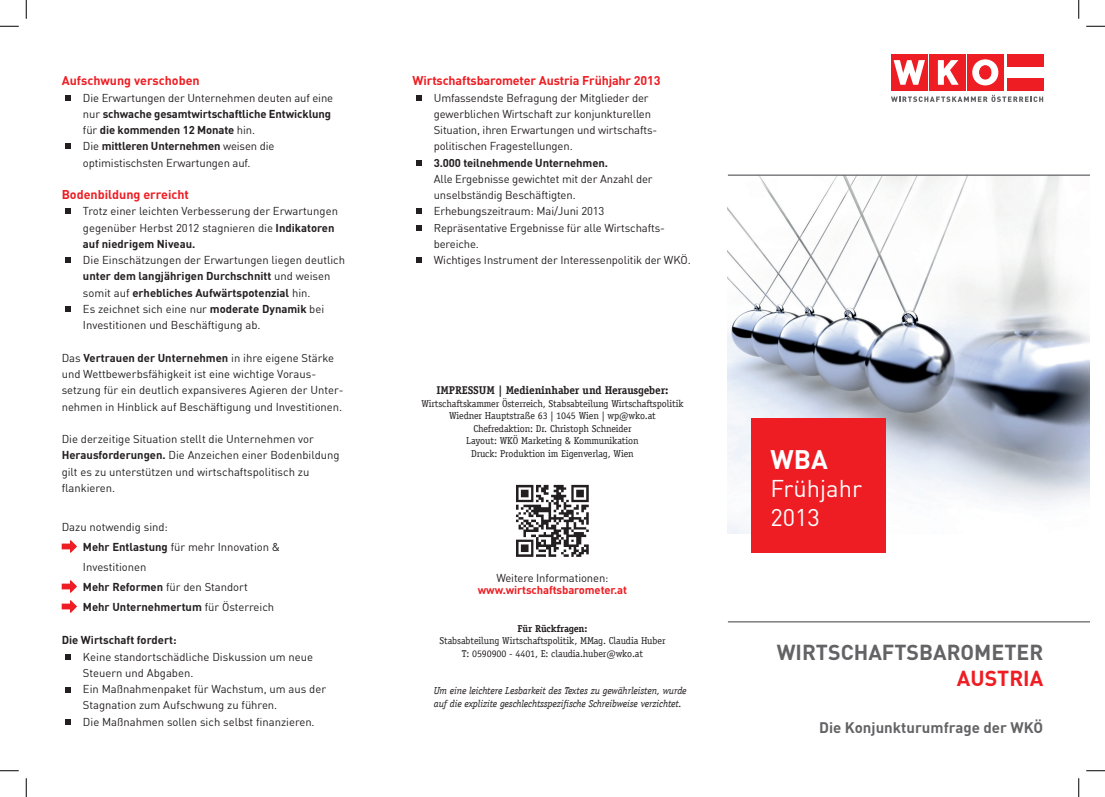
<style>
.page{position:relative;width:1105px;height:797px;background:#fff}
.page>*{position:absolute;margin:0;border:0;box-sizing:border-box;transform-origin:0 0}
.t1{font:700 26.25px "DIN";color:#fff}
.t2{font:23.75px/28.5px "DIN";color:#fff}
.t3{font:700 21.25px "DIN";color:#636366}
.t4{font:700 21.25px "DIN";color:#ee1d23}
.t5{font:700 15px "DIN";color:#636366}
.t6{font:700 12.5px "DIN";color:#ee1d23}
.t7{font:11.25px/16.2px "DIN";color:#231f20}
.t8{font:700 11.25px "DIN";letter-spacing:-.01em;color:#231f20}
.t9{font:700 11.25px "Officina Serif";letter-spacing:-.01em;color:#231f20}
.t10{font:700 11.25px "DIN";color:#ee1d23}
.t11{font:10px/12.5px "Officina Serif";letter-spacing:-.01em;color:#231f20;text-align:center}
.t12{font:italic 10px/12.5px "Officina Serif";letter-spacing:-.01em;color:#231f20}
.t13{font:700 10px "Officina Serif";letter-spacing:-.01em;color:#231f20}
.s1{font-weight:700}
</style>
<div class="page">
<img style="left:728px;top:176px;width:361px;height:358px">
<hr style="left:728px;top:174px;width:361px;height:2px;background:#636366">
<div style="left:967px;top:55px;width:36px;height:36px;background:#ee1d23"></div>
<div style="left:929px;top:55px;width:36px;height:36px;background:#ee1d23"></div>
<svg style="left:891px;top:95px;width:152px;height:7px"></svg>
<svg style="left:938px;top:60px;width:21px;height:25px"></svg>
<div style="left:891px;top:55px;width:36px;height:36px;background:#ee1d23"></div>
<svg style="left:894px;top:60px;width:31px;height:25px"></svg>
<div style="left:1007px;top:55px;width:36px;height:12px;background:#ee1d23"></div>
<div style="left:1007px;top:79px;width:36px;height:12px;background:#ee1d23"></div>
<svg style="left:972px;top:59px;width:26px;height:26px"></svg>
<div style="left:980px;top:66px;width:11px;height:13px;background:#ee1d23;border-radius:50%"></div>
<div style="left:979px;top:65px;width:12px;height:14px;border:1px solid #ee1d23;border-radius:50%"></div>
<hr style="left:728px;top:621px;width:361px;height:1px;background:#636366">
<div style="left:751px;top:418px;width:135px;height:134px;background:#ee1d23"></div>
<svg style="left:65px;top:95px;width:6px;height:5px"></svg>
<svg style="left:65px;top:144px;width:6px;height:5px"></svg>
<svg style="left:65px;top:209px;width:6px;height:5px"></svg>
<svg style="left:65px;top:257px;width:6px;height:6px"></svg>
<svg style="left:65px;top:306px;width:6px;height:5px"></svg>
<svg style="left:416px;top:95px;width:5px;height:5px"></svg>
<svg style="left:416px;top:160px;width:5px;height:5px"></svg>
<svg style="left:416px;top:209px;width:5px;height:5px"></svg>
<svg style="left:416px;top:225px;width:5px;height:5px"></svg>
<svg style="left:416px;top:257px;width:5px;height:6px"></svg>
<svg style="left:65px;top:654px;width:6px;height:5px"></svg>
<svg style="left:65px;top:687px;width:6px;height:5px"></svg>
<svg style="left:65px;top:719px;width:6px;height:5px"></svg>
<svg style="left:62px;top:540px;width:15px;height:12px"></svg>
<svg style="left:62px;top:580px;width:15px;height:12px"></svg>
<svg style="left:62px;top:600px;width:15px;height:12px"></svg>
<img style="left:516px;top:484px;width:73px;height:73px">
<svg style="left:0;top:25px;width:19px;height:2px"></svg>
<svg style="left:1086px;top:25px;width:19px;height:2px"></svg>
<svg style="left:0;top:770px;width:19px;height:1px"></svg>
<svg style="left:1086px;top:770px;width:19px;height:1px"></svg>
<svg style="left:25px;top:0;width:2px;height:19px"></svg>
<svg style="left:25px;top:778px;width:2px;height:19px"></svg>
<svg style="left:1078px;top:0;width:1px;height:19px"></svg>
<svg style="left:1078px;top:778px;width:1px;height:19px"></svg>
<p class="t6" style="left:62px;top:73px;width:140px">Aufschwung verschoben</p>
<p class="t7" style="left:83px;top:89px;width:252px">Die Erwartungen der Unternehmen deuten auf eine nur <span class="s1">schwache gesamtwirtschaftliche Entwicklung </span>für <span class="s1">die kommenden 12 Monate</span> hin.<br>Die <span class="s1">mittleren Unternehmen</span> weisen die optimistischsten Erwartungen auf.</p>
<p class="t6" style="left:62px;top:186px;width:129px">Bodenbildung erreicht</p>
<p class="t7" style="left:83px;top:203px;width:257px">Trotz einer leichten Verbesserung der Erwartungen gegenüber Herbst 2012 stagnieren die <span class="s1">Indikatoren auf niedrigem Niveau.</span></p>
<p class="t7" style="left:83px;top:252px;width:264px">Die Einschätzungen der Erwartungen liegen deutlich <span class="s1">unter dem langjährigen Durchschnitt</span> und weisen somit auf <span class="s1">erhebliches Aufwärtspotenzial</span> hin.<br>Es zeichnet sich eine nur <span class="s1">moderate Dynamik</span> bei Investitionen und Beschäftigung ab.</p>
<p class="t7" style="left:62px;top:349px;width:283px">Das <span class="s1">Vertrauen der Unternehmen</span> in ihre eigene Stärke und Wettbewerbsfähigkeit ist eine wichtige Voraus&shy;setzung für ein deutlich expansiveres Agieren der Unter&shy;nehmen in Hinblick auf Beschäftigung und Investitionen.</p>
<p class="t7" style="left:62px;top:430px;width:279px">Die derzeitige Situation stellt die Unternehmen vor <span class="s1">Herausforderungen.</span> Die Anzeichen einer Bodenbildung gilt es zu unterstützen und wirtschaftspolitisch zu flankieren.</p>
<p class="t7" style="left:83px;top:516px;width:199px;line-height:20px;text-indent:-21px">Dazu notwendig sind:<br><span class="s1">Mehr Entlastung</span> für mehr Innovation &amp;<br>Investitionen<br><span class="s1">Mehr Reformen</span> für den Standort<br><span class="s1">Mehr Unternehmertum</span> für Österreich</p>
<p class="t8" style="left:62px;top:633px;width:116px">Die Wirtschaft fordert:</p>
<p class="t7" style="left:83px;top:648px;width:245px">Keine standortschädliche Diskussion um neue Steuern und Abgaben.<br>Ein Maßnahmenpaket für Wachstum, um aus der Stagnation zum Aufschwung zu führen.<br>Die Maßnahmen sollen sich selbst finanzieren.</p>
<p class="t6" style="left:412px;top:73px;width:250px">Wirtschaftsbarometer Austria Frühjahr 2013</p>
<p class="t7" style="left:434px;top:89px;width:225px">Umfassendste Befragung der Mitglieder der gewerblichen Wirtschaft zur konjunkturellen Situation, ihren Erwartungen und wirtschafts&shy;politischen Fragestellungen.</p>
<p class="t8" style="left:434px;top:155px;width:176px">3.000 teilnehmende Unternehmen.</p>
<p class="t7" style="left:434px;top:170px;width:258px">Alle Ergebnisse gewichtet mit der Anzahl der unselbständig Beschäftigten.<br>Erhebungszeitraum: Mai/Juni 2013<br>Repräsentative Ergebnisse für alle Wirtschafts&shy;bereiche.<br>Wichtiges Instrument der Interessenpolitik der WKÖ.</p>
<p class="t9" style="left:436px;top:383px;width:233px">IMPRESSUM | Medieninhaber und Herausgeber:</p>
<p class="t11" style="left:421px;top:397px;width:264px">Wirtschaftskammer Österreich, Stabsabteilung Wirtschaftspolitik Wiedner Hauptstraße 63 | 1045 Wien | wp@wko.at Chefredaktion: Dr. Christoph Schneider<br>Layout: WKÖ Marketing &amp; Kommunikation<br>Druck: Produktion im Eigenverlag, Wien</p>
<p class="t7" style="left:496px;top:569px;width:114px">Weitere Informationen:</p>
<p class="t10" style="left:478px;top:583px;width:151px">www.wirtschaftsbarometer.at</p>
<p class="t13" style="left:518px;top:622px;width:71px">Für Rückfragen:</p>
<p class="t11" style="left:439px;top:634px;width:228px">Stabsabteilung Wirtschaftspolitik, MMag. Claudia Huber<br>T: 0590900 - 4401, E: claudia.huber@wko.at</p>
<p class="t12" style="left:434px;top:685px;width:254px">Um eine leichtere Lesbarkeit des Textes zu gewährleisten, wurde auf die explizite geschlechtsspezifische Schreibweise verzichtet.</p>
<h1 class="t1" style="left:770px;top:442px;width:41px">WBA</h1>
<h2 class="t2" style="left:770px;top:474px;width:93px">Frühjahr<br>2013</h2>
<h3 class="t3" style="left:777px;top:638px;width:268px">Wirtschaftsbarometer</h3>
<h3 class="t4" style="left:957px;top:664px;width:88px">Austria</h3>
<h3 class="t5" style="left:819px;top:717px;width:226px">Die Konjunkturumfrage der WKÖ</h3>
</div>
